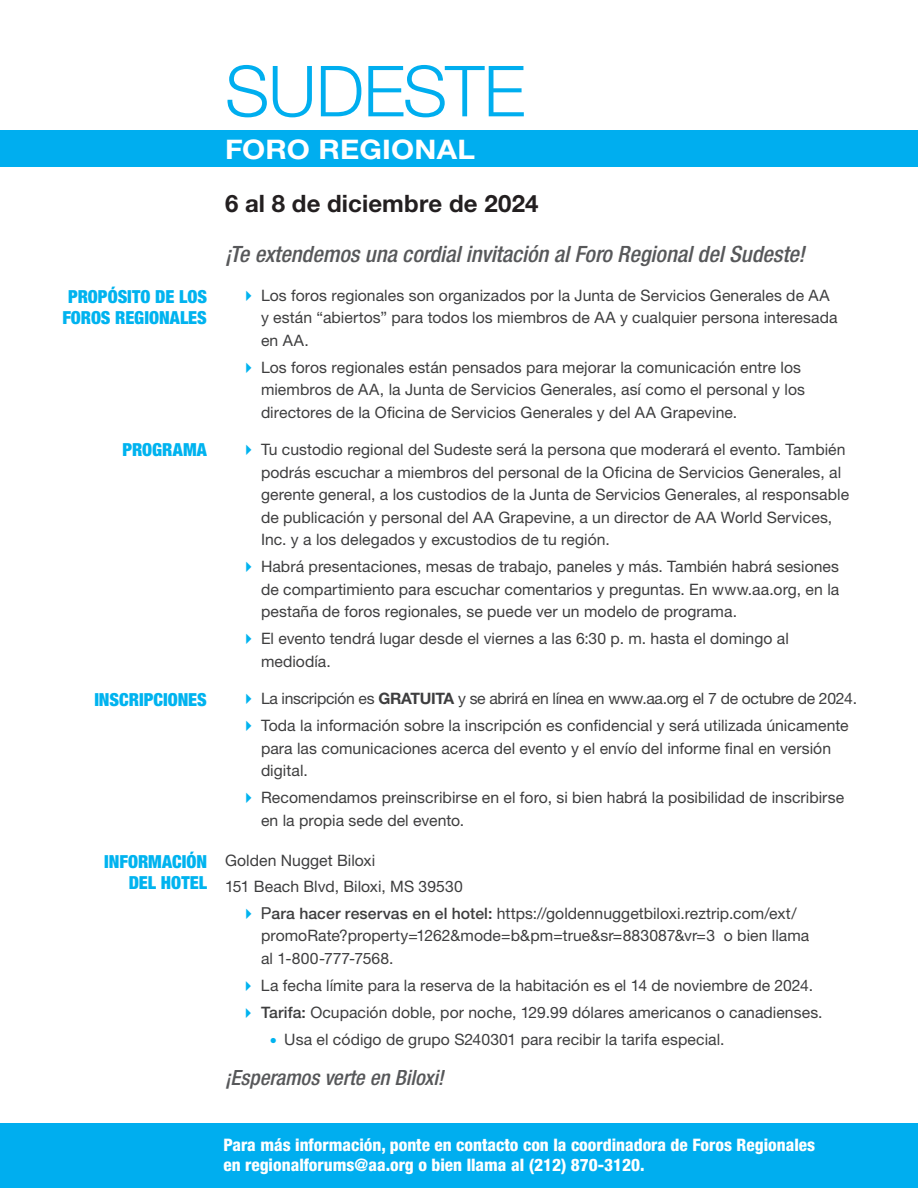
<style>
.page{position:relative;width:918px;height:1188px;background:#fff}
.page>*{position:absolute;margin:0;border:0;box-sizing:border-box;transform-origin:0 0}
.t1{font:300 70.5px "Helvetica Neue LT Std";letter-spacing:-.015em;color:#00aeef}
.t2{font:700 27px "Helvetica Neue LT Std";letter-spacing:.005em;color:#fff;scale:1.1 1}
.t3{font:700 24px "Helvetica Neue LT Std";letter-spacing:.005em;color:#231f20}
.t4{font:italic 500 condensed 22.5px "Helvetica Neue LT Std";color:#57585a}
.t5{font:italic 500 condensed 21px "Helvetica Neue LT Std";color:#57585a}
.t6{font:900 condensed 18px/21px "Helvetica Neue LT Std";color:#00b3ef;text-align:center}
.t7{font:800 condensed 17.25px/20.9px "Helvetica Neue LT Std";color:#fff}
.Bullets{font:15.75px/22.5px "Helvetica Neue LT Std";letter-spacing:.005em;color:#3e3e3f}
.Bullets-2{font:15.75px "Helvetica Neue LT Std";letter-spacing:-.02em;color:#3e3e3f}
.Body_1{font:15.75px "Helvetica Neue LT Std";letter-spacing:.005em;color:#3e3e3f}
.s1{color:#00b3ef}
.s2{font-weight:700}
.s3{font-size:16.5px}
.s4{font-weight:500}
.s5{font-family:"Montserrat";font-weight:900;color:#00b3ef}
</style>
<div class="page">
<div style="left:0;top:131px;width:918px;height:36px;background:#00aeef"></div>
<div style="left:0;top:1123px;width:918px;height:65px;background:#00aeef"></div>
<p class="t6" style="left:62px;top:285px;width:146px">PROPÓSITO DE LOS<br>FOROS REGIONALES</p>
<p class="t6" style="left:123px;top:438px;width:86px">PROGRAMA</p>
<p class="t6" style="left:94px;top:689px;width:114px">INSCRIPCIONES</p>
<p class="t6" style="left:104px;top:851px;width:104px;text-align:right">INFORMACIÓN<br>DEL HOTEL</p>
<p class="t1" style="left:225px;top:48px;width:302px">SUDESTE</p>
<p class="t2" style="left:225px;top:133px;width:229px">FORO REGIONAL</p>
<p class="t3" style="left:225px;top:188px;width:315px">6 al 8 de diciembre de 2024</p>
<p class="t4" style="left:225px;top:240px;width:581px">¡Te extendemos una cordial invitación al Foro Regional del Sudeste!</p>
<p class="Bullets" style="left:261px;top:283px;width:578px;text-indent:-21px"><span class="s1">✔</span> Los foros regionales son organizados por la Junta de Servicios Generales de AA y están “abiertos” para todos los miembros de AA y cualquier persona interesada en AA.</p>
<p class="Bullets" style="left:261px;top:355px;width:546px;text-indent:-21px"><span class="s1">✔</span> Los foros regionales están pensados para mejorar la comunicación entre los miembros de AA, la Junta de Servicios Generales, así como el personal y los directores de la Oficina de Servicios Generales y del AA Grapevine.</p>
<p class="Bullets" style="left:261px;top:438px;width:590px;text-indent:-21px"><span class="s1">✔</span> Tu custodio regional del Sudeste será la persona que moderará el evento. También podrás escuchar a miembros del personal de la Oficina de Servicios Generales, al gerente general, a los custodios de la Junta de Servicios Generales, al responsable de publicación y personal del AA Grapevine, a un director de AA World Services, Inc. y a los delegados y excustodios de tu región.</p>
<p class="Bullets" style="left:261px;top:555px;width:580px;text-align:justify;text-indent:-21px"><span class="s1">✔</span> Habrá presentaciones, mesas de trabajo, paneles y más. También habrá sesiones de compartimiento para escuchar comentarios y preguntas. En www.aa.org, en la pestaña de foros regionales, se puede ver un modelo de programa.</p>
<p class="Bullets" style="left:261px;top:627px;width:529px;text-indent:-21px"><span class="s1">✔</span> El evento tendrá lugar desde el viernes a las 6:30 p. m. hasta el domingo al mediodía.</p>
<p class="Bullets-2" style="left:240px;top:689px;width:619px"><span class="s1">✔</span> La inscripción es <span class="s2">GRATUITA</span> y se abrirá en línea en www.aa.org el 7 de octubre de 2024.</p>
<p class="Bullets" style="left:261px;top:714px;width:589px;text-indent:-21px"><span class="s1">✔</span> Toda la información sobre la inscripción es confidencial y será utilizada únicamente para las comunicaciones acerca del evento y el envío del informe final en versión digital.</p>
<p class="Bullets" style="left:261px;top:786px;width:585px;text-indent:-21px"><span class="s1">✔</span> Recomendamos preinscribirse en el foro, si bien habrá la posibilidad de inscribirse en la propia sede del evento.</p>
<p class="Body_1" style="left:225px;top:851px;width:152px">Golden Nugget Biloxi</p>
<p class="Body_1" style="left:225px;top:877px;width:239px">151 Beach Blvd, Biloxi, MS 39530</p>
<p class="Bullets" style="left:261px;top:901px;width:550px;text-indent:-21px"><span class="s1">✔</span> <span class="s3">P</span><span class="s4">ara hacer reservas en el hotel:</span> https://goldennuggetbiloxi.reztrip.com/ext/ promoRate?property=1262&amp;mode=b&amp;pm=true&amp;sr=883087&amp;vr=3 o bien llama al 1-800-777-7568.</p>
<p class="Bullets" style="left:240px;top:973px;width:575px"><span class="s1">✔</span> La fecha límite para la reserva de la habitación es el 14 de noviembre de 2024.</p>
<p class="Bullets" style="left:240px;top:1000px;width:584px"><span class="s1">✔</span> <span class="s4">Tarifa:</span> Ocupación doble, por noche, 129.99 dólares americanos o canadienses.</p>
<p class="Bullets" style="left:270px;top:1027px;width:456px"><span class="s5">•</span> Usa el código de grupo S240301 para recibir la tarifa especial.</p>
<p class="t5" style="left:225px;top:1065px;width:220px">¡Esperamos verte en Biloxi!</p>
<p class="t7" style="left:224px;top:1134px;width:593px">Para más información, ponte en contacto con la coordinadora de Foros Regionales en regionalforums@aa.org o bien llama al (212) 870-3120.</p>
</div>
